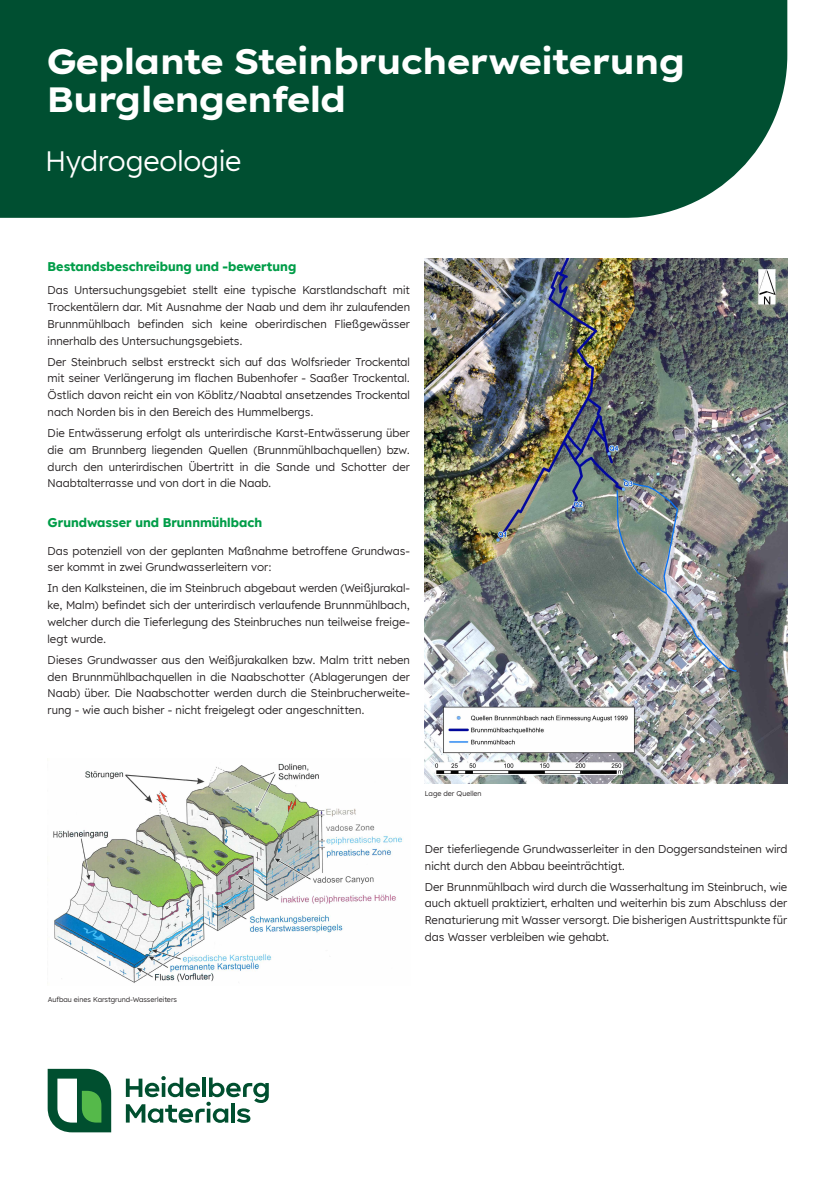
<style>
.page{position:relative;width:835px;height:1180px;background:#fff}
.page>*{position:absolute;margin:0;border:0;box-sizing:border-box;transform-origin:0 0}
.t1{font:700 35px/38.5px "Lexend Exa HM";color:#fff}
.t2{font:28px "Lexend HM";color:#fff}
.t3{font:700 12.6px "Lexend HM";color:#009d48}
.t4{font:11.2px/16.8px "Lexend HM";color:#231f20;text-align:justify}
.t5{font:7px "Lexend HM";color:#231f20}
</style>
<div class="page">
<div style="left:0;top:0;width:787px;height:218px;background:#004f31"></div>
<svg style="left:48px;top:1069px;width:63px;height:63px"></svg>
<svg style="left:126px;top:1076px;width:143px;height:47px"></svg>
<img style="left:425px;top:258px;width:362px;height:525px">
<img style="left:53px;top:763px;width:349px;height:220px">
<h1 class="t1" style="left:47px;top:39px;width:639px">Geplante Steinbrucherweiterung<br>Burglengenfeld</h1>
<h2 class="t2" style="left:45px;top:141px;width:197px">Hydrogeologie</h2>
<p class="t3" style="left:48px;top:256px;width:250px">Bestandsbeschreibung und -bewertung</p>
<p class="t4" style="left:48px;top:281px;width:364px">Das Untersuchungsgebiet stellt eine typische Karstlandschaft mit Trockentälern dar. Mit Ausnahme der Naab und dem ihr zulaufenden Brunnmühlbach befinden sich keine oberirdischen Fließgewässer innerhalb des Untersuchungsgebiets.</p>
<p class="t4" style="left:48px;top:352px;width:364px">Der Steinbruch selbst erstreckt sich auf das Wolfsrieder Trockental mit seiner Verlängerung im flachen Bubenhofer - Saaßer Trockental.<br>Östlich davon reicht ein von Köblitz/Naabtal ansetzendes Trockental nach Norden bis in den Bereich des Hummelbergs.</p>
<p class="t4" style="left:48px;top:424px;width:364px">Die Entwässerung erfolgt als unterirdische Karst-Entwässerung über die am Brunnberg liegenden Quellen (Brunnmühlbachquellen) bzw. durch den unterirdischen Übertritt in die Sande und Schotter der Naabtalterrasse und von dort in die Naab.</p>
<p class="t3" style="left:48px;top:512px;width:216px">Grundwasser und Brunnmühlbach</p>
<p class="t4" style="left:48px;top:541px;width:364px">Das potenziell von der geplanten Maßnahme betroffene Grundwas&shy;ser kommt in zwei Grundwasserleitern vor:</p>
<p class="t4" style="left:48px;top:579px;width:364px">In den Kalksteinen, die im Steinbruch abgebaut werden (Weißjurakal&shy;ke, Malm) befindet sich der unterirdisch verlaufende Brunnmühlbach, welcher durch die Tieferlegung des Steinbruches nun teilweise freige&shy;legt wurde.</p>
<p class="t4" style="left:48px;top:651px;width:364px">Dieses Grundwasser aus den Weißjurakalken bzw. Malm tritt neben den Brunnmühlbachquellen in die Naabschotter (Ablagerungen der Naab) über. Die Naabschotter werden durch die Steinbrucherweite&shy;rung - wie auch bisher - nicht freigelegt oder angeschnitten.</p>
<p class="t5" style="left:48px;top:994px;width:131px">Aufbau eines Karstgrund-Wasserleiters</p>
<p class="t5" style="left:425px;top:788px;width:58px">Lage der Quellen</p>
<p class="t4" style="left:425px;top:840px;width:364px">Der tieferliegende Grundwasserleiter in den Doggersandsteinen wird nicht durch den Abbau beeinträchtigt.</p>
<p class="t4" style="left:425px;top:877px;width:364px">Der Brunnmühlbach wird durch die Wasserhaltung im Steinbruch, wie auch aktuell praktiziert, erhalten und weiterhin bis zum Abschluss der Renaturierung mit Wasser versorgt. Die bisherigen Austrittspunkte für das Wasser verbleiben wie gehabt.</p>
</div>
